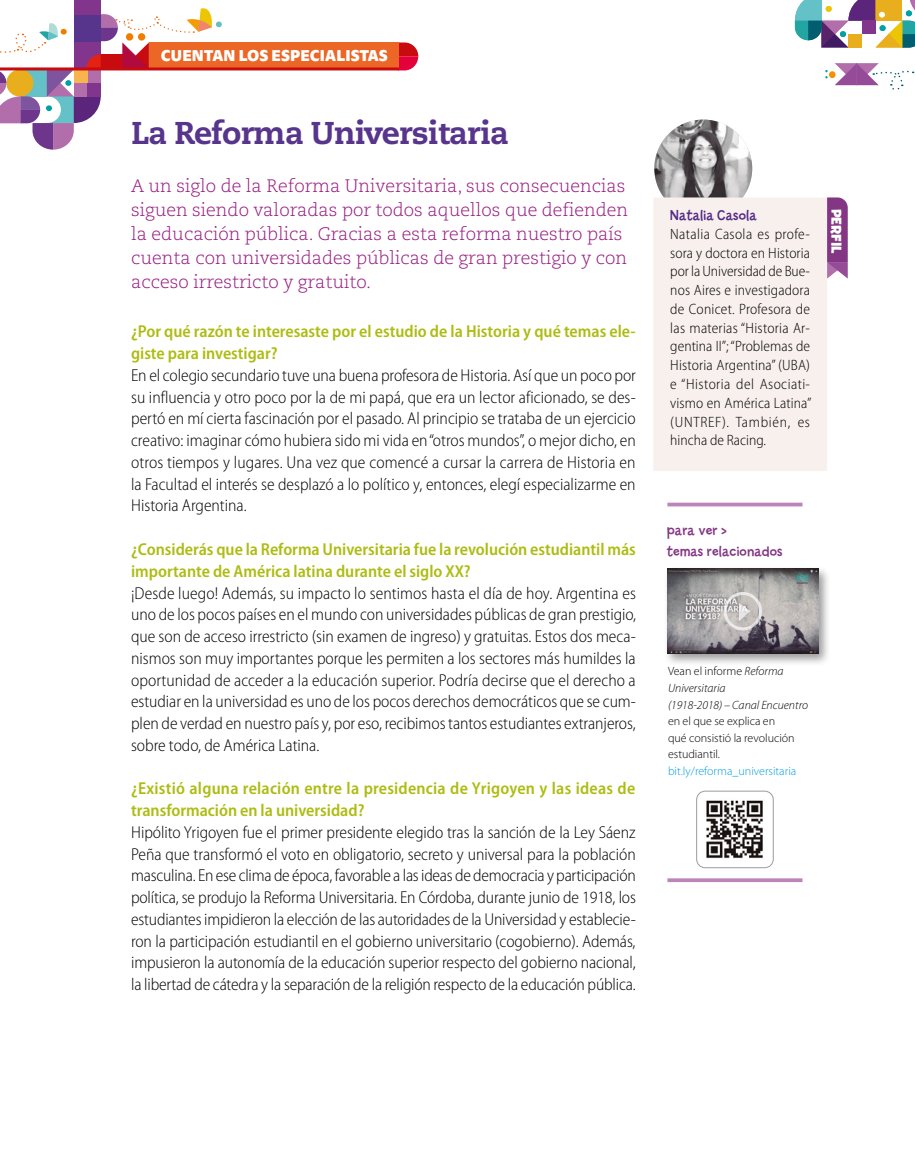
<style>
.page{position:relative;width:915px;height:1170px;background:#fff}
.page>*{position:absolute;margin:0;border:0;box-sizing:border-box;transform-origin:0 0}
.titulo_linkeamos{font:800 31.5px "Caecilia LT Std";letter-spacing:-.02em;color:#58358c}
.copete_linkeamos{font:300 18px/24px "Caecilia LT Std";color:#961a80}
.Seccion_txt_sin_sang{font:300 semi-condensed 17.25px/21.8px "Myriad Pro";letter-spacing:-.005em;color:#000;text-align:justify}
.Seccion_txt_sin_sang-2{font:600 semi-condensed 17.25px/21.8px "Myriad Pro";color:#aebc12}
.Plaq_lateral_txt_sin{font:300 semi-condensed 15px/18.8px "Myriad Pro";letter-spacing:.01em;color:#000;text-align:justify}
.Texto_asociado_defel{font:15px "Billy";letter-spacing:.01em;color:#823683}
.titulillos_plaq_blan{font:900 15px "Tisa Sans Pro";letter-spacing:.01em;color:#fff}
.Plaq_lateral_txt_sin-2{font:15px "Billy";letter-spacing:.01em;color:#552b86}
.titulillos_plaq_blan-2{font:700 15px "Billy";color:#fff}
.epigrafe{font:300 12px/16.5px "Myriad Pro";color:#000}
.epigrafe-2{font:300 12px "Myriad Pro";color:#009ee3}
.s1{font-style:italic}
</style>
<div class="page">
<img style="left:654px;top:119px;width:98px;height:98px;border-radius:49px">
<div style="left:74px;top:0;width:27px;height:14px;background:#82358c"></div>
<svg style="left:828px;top:71px;width:7px;height:7px"></svg>
<svg style="left:834px;top:63px;width:79px;height:27px"></svg>
<svg style="left:794px;top:0;width:120px;height:48px"></svg>
<svg style="left:398px;top:42px;width:20px;height:28px"></svg>
<div style="left:149px;top:42px;width:249px;height:26px;background:#ec6625"></div>
<hr style="left:0;top:67px;width:398px;height:3px;background:#c80b0f">
<svg style="left:0;top:8px;width:222px;height:142px"></svg>
<div style="left:653px;top:197px;width:173px;height:274px;background:#f7f0ed"></div>
<svg style="left:826px;top:197px;width:21px;height:81px;background:#935093"></svg>
<svg style="left:669px;top:502px;width:131px;height:4px"></svg>
<svg style="left:669px;top:878px;width:131px;height:4px"></svg>
<div style="left:696px;top:790px;width:77px;height:77px;border:1px solid #9c9c9c;border-radius:9px"></div>
<img style="left:706px;top:800px;width:57px;height:59px">
<div style="left:663px;top:565px;width:167px;height:100px;background:#000;opacity:.4"></div>
<img style="left:667px;top:569px;width:150px;height:84px">
<div style="left:723px;top:592px;width:38px;height:38px;border:3px solid #fff;border-radius:50%"></div>
<svg style="left:737px;top:602px;width:13px;height:19px"></svg>
<p class="titulillos_plaq_blan" style="left:161px;top:44px;width:228px">CUENTAN LOS ESPECIALISTAS</p>
<p class="titulo_linkeamos" style="left:131px;top:113px;width:379px">La Reforma Universitaria</p>
<p class="copete_linkeamos" style="left:131px;top:174px;width:498px">A un siglo de la Reforma Universitaria, sus consecuencias siguen siendo valoradas por todos aquellos que defienden la educación pública. Gracias a esta reforma nuestro país cuenta con universidades públicas de gran prestigio y con acceso irrestricto y gratuito.</p>
<p class="Seccion_txt_sin_sang-2" style="left:131px;top:320px;width:506px">¿Por qué razón te interesaste por el estudio de la Historia y qué temas ele&shy;giste para investigar?</p>
<p class="Seccion_txt_sin_sang" style="left:131px;top:364px;width:506px">En el colegio secundario tuve una buena profesora de Historia. Así que un poco por su influencia y otro poco por la de mi papá, que era un lector aficionado, se des&shy;pertó en mí cierta fascinación por el pasado. Al principio se trataba de un ejercicio creativo: imaginar cómo hubiera sido mi vida en “otros mundos”, o mejor dicho, en otros tiempos y lugares. Una vez que comencé a cursar la carrera de Historia en la Facultad el interés se desplazó a lo político y, entonces, elegí especializarme en Historia Argentina.</p>
<p class="Seccion_txt_sin_sang-2" style="left:131px;top:538px;width:506px">¿Considerás que la Reforma Universitaria fue la revolución estudiantil más importante de América latina durante el siglo XX?</p>
<p class="Seccion_txt_sin_sang" style="left:131px;top:581px;width:506px">¡Desde luego! Además, su impacto lo sentimos hasta el día de hoy. Argentina es uno de los pocos países en el mundo con universidades públicas de gran prestigio, que son de acceso irrestricto (sin examen de ingreso) y gratuitas. Estos dos meca&shy;nismos son muy importantes porque les permiten a los sectores más humildes la oportunidad de acceder a la educación superior. Podría decirse que el derecho a estudiar en la universidad es uno de los pocos derechos democráticos que se cum&shy;plen de verdad en nuestro país y, por eso, recibimos tantos estudiantes extranjeros, sobre todo, de América Latina.</p>
<p class="Seccion_txt_sin_sang-2" style="left:131px;top:777px;width:505px">¿Existió alguna relación entre la presidencia de Yrigoyen y las ideas de transformación en la universidad?</p>
<p class="Seccion_txt_sin_sang" style="left:131px;top:821px;width:506px">Hipólito Yrigoyen fue el primer presidente elegido tras la sanción de la Ley Sáenz Peña que transformó el voto en obligatorio, secreto y universal para la población masculina. En ese clima de época, favorable a las ideas de democracia y participación política, se produjo la Reforma Universitaria. En Córdoba, durante junio de 1918, los estudiantes impidieron la elección de las autoridades de la Universidad y establecie&shy;ron la participación estudiantil en el gobierno universitario (cogobierno). Además, impusieron la autonomía de la educación superior respecto del gobierno nacional, la libertad de cátedra y la separación de la religión respecto de la educación pública.</p>
<p class="Plaq_lateral_txt_sin-2" style="left:670px;top:207px;width:88px">Natalia Casola</p>
<p class="Plaq_lateral_txt_sin" style="left:670px;top:224px;width:143px">Natalia Casola es profe&shy;sora y doctora en Historia por la Universidad de Bue&shy;nos Aires e investigadora de Conicet. Profesora de las materias “Historia Ar&shy;gentina II”; “Problemas de Historia Argentina” (UBA) e “Historia del Asociati&shy;vismo en América Latina” (UNTREF). También, es hincha de Racing.</p>
<p class="titulillos_plaq_blan-2" style="left:844px;top:209px;width:46px;rotate:90deg">PERFIL</p>
<p class="Texto_asociado_defel" style="left:666px;top:521px;width:61px">para ver ›</p>
<p class="Texto_asociado_defel" style="left:666px;top:542px;width:117px">temas relacionados</p>
<p class="epigrafe" style="left:667px;top:663px;width:141px">Vean el informe <span class="s1">Reforma<br>Universitaria<br>(1918-2018) – Canal Encuentro </span>en el que se explica en<br>qué consistió la revolución estudiantil.</p>
<p class="epigrafe-2" style="left:667px;top:763px;width:130px">bit.ly/reforma_universitaria</p>
</div>
